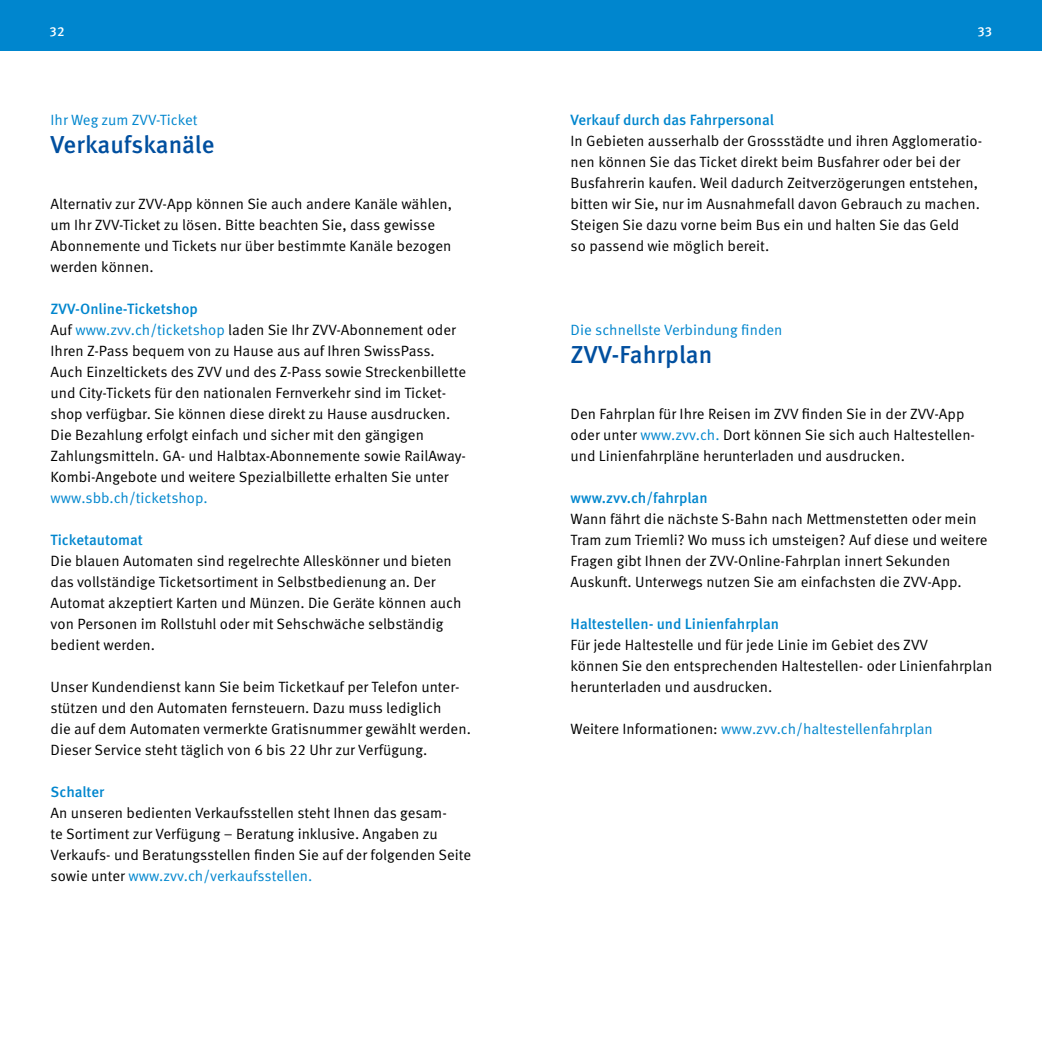
<style>
.page{position:relative;width:1042px;height:1042px;background:#fff}
.page>*{position:absolute;margin:0;border:0;box-sizing:border-box;transform-origin:0 0}
.Titel{font:500 24.5px "Meta OT";color:#004f9f}
.Lauftext{font:14.88px/21px "Meta OT";color:#000}
.Lauftext_medium_farb{font:500 14.88px "Meta OT";color:#0086ce}
.Lauftext-2{font:14.88px "Meta OT";color:#0086ce}
.Übertitel{font:14.88px "Meta OT";color:#0086ce}
.t1{font:500 13.12px "Meta OT";color:#fff}
.s1{color:#0086ce}
.s2{color:#fff}
.s3{color:#000}
</style>
<div class="page">
<div style="left:0;top:0;width:521px;height:50px;background:#0086ce"></div>
<div style="left:521px;top:0;width:521px;height:50px;background:#0086ce"></div>
<p class="t1" style="left:50px;top:23px;width:16px">32</p>
<p class="t1" style="left:977px;top:23px;width:16px">33</p>
<p class="Übertitel" style="left:51px;top:111px;width:149px">Ihr Weg zum ZVV-Ticket</p>
<p class="Titel" style="left:51px;top:130px;width:165px">Verkaufskanäle</p>
<p class="Lauftext" style="left:51px;top:193px;width:403px">Alternativ zur ZVV-App können Sie auch andere Kanäle wählen, um Ihr ZVV-Ticket zu lösen. Bitte beachten Sie, dass gewisse Abonnemente und Tickets nur über bestimmte Kanäle bezogen werden können.</p>
<p class="Lauftext_medium_farb" style="left:51px;top:299px;width:149px">ZVV-Online-Ticketshop</p>
<p class="Lauftext" style="left:51px;top:319px;width:417px">Auf <span class="s1">www.zvv.ch/ticketshop</span> laden Sie Ihr ZVV-Abonnement oder Ihren Z-Pass bequem von zu Hause aus auf Ihren SwissPass.<br>Auch Einzeltickets des ZVV und des Z-Pass sowie Streckenbillette und City-Tickets für den nationalen Fernverkehr sind im Ticket&shy;shop verfügbar. Sie können diese direkt zu Hause ausdrucken.<br>Die Bezahlung erfolgt einfach und sicher mit den gängigen Zahlungsmitteln. GA- und Halbtax-Abonnemente sowie RailAway-Kombi-Angebote und weitere Spezialbillette erhalten Sie unter <span class="s1">www.sbb.ch/ticketshop.</span></p>
<p class="Lauftext_medium_farb" style="left:51px;top:530px;width:94px">Ticketautomat</p>
<p class="Lauftext" style="left:51px;top:550px;width:412px">Die blauen Automaten sind regelrechte Alleskönner und bieten das vollständige Ticketsortiment in Selbstbedienung an. Der Automat akzeptiert Karten und Münzen. Die Geräte können auch von Personen im Rollstuhl oder mit Sehschwäche selbständig bedient werden.</p>
<p class="Lauftext" style="left:51px;top:676px;width:422px">Unser Kundendienst kann Sie beim Ticketkauf per Telefon unter&shy;stützen und den Automaten fernsteuern. Dazu muss lediglich<br>die auf dem Automaten vermerkte Gratisnummer gewählt werden.<br>Dieser Service steht täglich von 6 bis 22 Uhr zur Verfügung.</p>
<p class="Lauftext_medium_farb" style="left:51px;top:782px;width:55px">Schalter</p>
<p class="Lauftext" style="left:51px;top:802px;width:422px">An unseren bedienten Verkaufsstellen steht Ihnen das gesam-<br>te Sortiment zur Verfügung – Beratung inklusive. Angaben zu Verkaufs- und Beratungsstellen finden Sie auf der folgenden Seite sowie unter <span class="s1">www.zvv.ch/verkaufsstellen.</span></p>
<p class="Lauftext_medium_farb" style="left:570px;top:110px;width:205px">Verkauf durch das Fahrpersonal</p>
<p class="Lauftext" style="left:570px;top:130px;width:413px">In Gebieten ausserhalb der Grossstädte und ihren Agglomeratio&shy;nen können Sie das Ticket direkt beim Busfahrer oder bei der Busfahrerin kaufen. Weil dadurch Zeitverzögerungen entstehen, bitten wir Sie, nur im Ausnahmefall davon Gebrauch zu machen.<br>Steigen Sie dazu vorne beim Bus ein und halten Sie das Geld<br>so passend wie möglich bereit.<span class="s2">w</span></p>
<p class="Übertitel" style="left:570px;top:321px;width:213px">Die schnellste Verbindung finden</p>
<p class="Titel" style="left:570px;top:340px;width:143px">ZVV-Fahrplan</p>
<p class="Lauftext" style="left:570px;top:403px;width:406px">Den Fahrplan für Ihre Reisen im ZVV finden Sie in der ZVV-App oder unter <span class="s1">www.zvv.ch.</span> Dort können Sie sich auch Haltestellen&shy;und Linienfahrpläne herunterladen und ausdrucken.</p>
<p class="Lauftext_medium_farb" style="left:570px;top:488px;width:139px">www.zvv.ch/fahrplan</p>
<p class="Lauftext" style="left:570px;top:508px;width:418px">Wann fährt die nächste S-Bahn nach Mettmenstetten oder mein Tram zum Triemli? Wo muss ich umsteigen? Auf diese und weitere Fragen gibt Ihnen der ZVV-Online-Fahrplan innert Sekunden Auskunft. Unterwegs nutzen Sie am einfachsten die ZVV-App.</p>
<p class="Lauftext_medium_farb" style="left:570px;top:614px;width:210px">Haltestellen- und Linienfahrplan</p>
<p class="Lauftext" style="left:570px;top:634px;width:423px">Für jede Haltestelle und für jede Linie im Gebiet des ZVV<br>können Sie den entsprechenden Haltestellen- oder Linienfahrplan herunterladen und ausdrucken.</p>
<p class="Lauftext-2" style="left:570px;top:720px;width:364px"><span class="s3">Weitere Informationen:</span> www.zvv.ch/haltestellenfahrplan</p>
</div>
